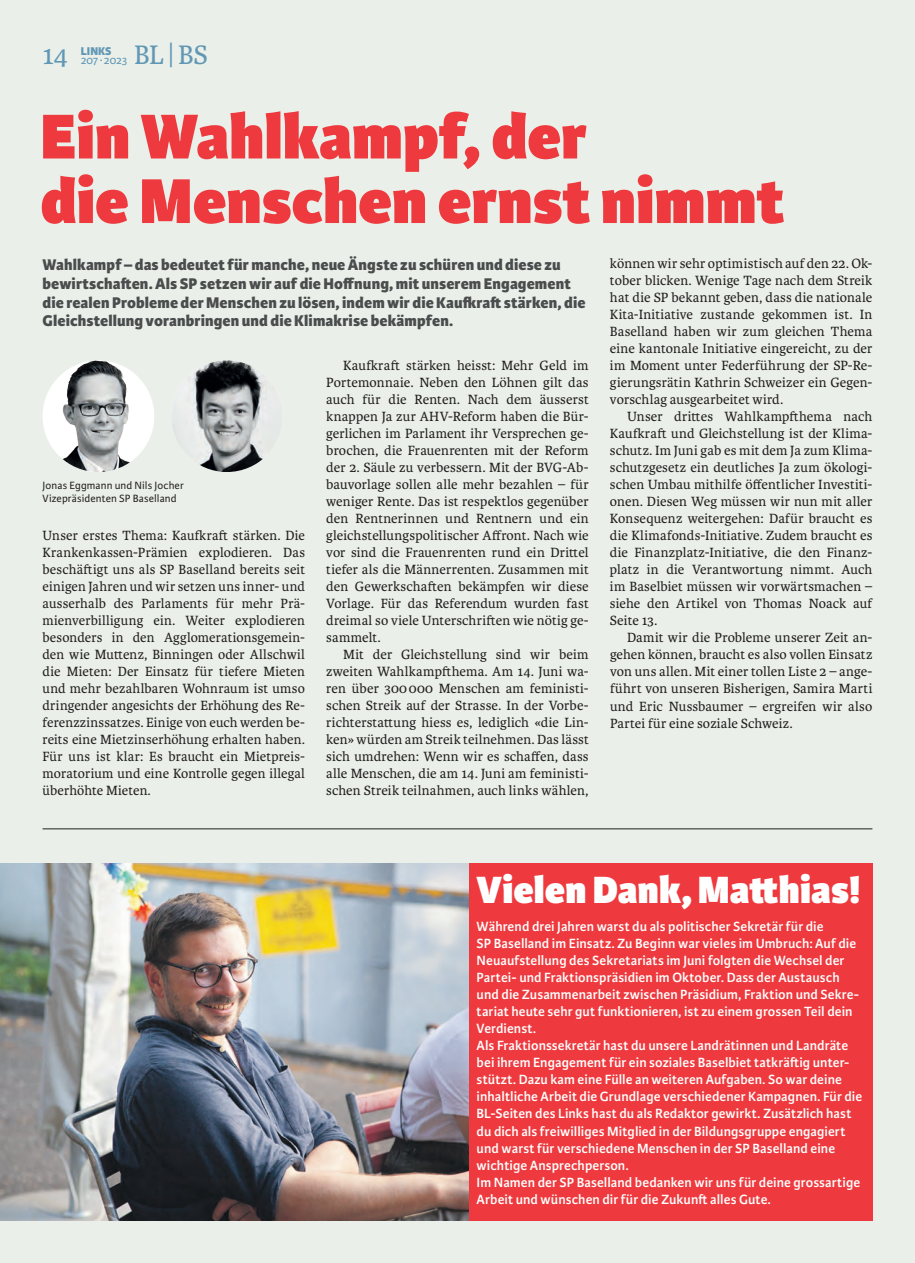
<style>
.page{position:relative;width:915px;height:1263px;background:#fff}
.page>*{position:absolute;margin:0;border:0;box-sizing:border-box;transform-origin:0 0}
.t1{font:800 67.5px/64.5px "Karmina Sans";color:#ee3a3e}
.t2{font:800 40.5px "Karmina Sans";letter-spacing:.005em;color:#fff}
.t3{font:28.5px "Karmina";color:#6197b5}
.t4{font:800 16.5px/18.8px "Karmina Sans";letter-spacing:.005em;color:#4b4c4d}
.t5{font:14.25px/17px "Karmina";letter-spacing:.01em;color:#231f20;text-align:justify}
.t6{font:600 14.25px/17px "Karmina Sans";letter-spacing:.005em;color:#fff}
.t7{font:12px "Karmina Sans";letter-spacing:-.02em;color:#6197b5}
.t8{font:800 12px "Karmina Sans";color:#6197b5}
.t9{font:11.25px/12.8px "Karmina Sans";letter-spacing:.01em;color:#231f20}
.s1{font-family:"Karmina Sans";font-weight:300}
</style>
<div class="page">
<div style="left:0;top:0;width:914px;height:1263px;background:#eaf0e9"></div>
<img style="left:43px;top:360px;width:111px;height:112px;border-radius:56px">
<img style="left:171px;top:360px;width:112px;height:112px;border-radius:56px">
<div style="left:468px;top:863px;width:404px;height:357px;background:#ee3a3e"></div>
<img style="left:0;top:863px;width:468px;height:357px">
<hr style="left:43px;top:828px;width:829px;height:1px;background:#231f20">
<h3 class="t3" style="left:43px;top:39px;width:27px">14</h3>
<p class="t8" style="left:81px;top:44px;width:32px">LINKS</p>
<p class="t7" style="left:81px;top:53px;width:48px">207 ∙ 2023</p>
<h3 class="t3" style="left:134px;top:39px;width:75px">BL<span class="s1">|</span>BS</h3>
<h1 class="t1" style="left:40px;top:107px;width:745px">Ein Wahlkampf, der<br>die Menschen ernst nimmt</h1>
<p class="t4" style="left:43px;top:256px;width:544px">Wahlkampf – das bedeutet für manche, neue Ängste zu schüren und diese zu bewirtschaften. Als SP setzen wir auf die Hoffnung, mit unserem Engagement die realen Probleme der Menschen zu lösen, indem wir die Kaufkraft stärken, die Gleichstellung voranbringen und die Klimakrise bekämpfen.</p>
<p class="t5" style="left:609px;top:255px;width:264px">können wir sehr optimistisch auf den 22. Ok&shy;tober blicken. Wenige Tage nach dem Streik hat die SP bekannt geben, dass die nationale Kita-Initiative zustande gekommen ist. In Baselland haben wir zum gleichen Thema eine kantonale Initiative eingereicht, zu der im Moment unter Federführung der SP-Re&shy;gierungsrätin Kathrin Schweizer ein Gegen&shy;vorschlag ausgearbeitet wird.</p>
<p class="t5" style="left:609px;top:408px;width:264px;text-indent:17px">Unser drittes Wahlkampfthema nach Kaufkraft und Gleichstellung ist der Klima&shy;schutz. Im Juni gab es mit dem Ja zum Klima&shy;schutzgesetz ein deutliches Ja zum ökologi&shy;schen Umbau mithilfe öffentlicher Investiti&shy;onen. Diesen Weg müssen wir nun mit aller Konsequenz weitergehen: Dafür braucht es die Klimafonds-Initiative. Zudem braucht es die Finanzplatz-Initiative, die den Finanz&shy;platz in die Verantwortung nimmt. Auch im Baselbiet müssen wir vorwärtsmachen – siehe den Artikel von Thomas Noack auf Seite 13.</p>
<p class="t5" style="left:609px;top:629px;width:264px;text-indent:17px">Damit wir die Probleme unserer Zeit an&shy;gehen können, braucht es also vollen Einsatz von uns allen. Mit einer tollen Liste 2 – ange&shy;führt von unseren Bisherigen, Samira Marti und Eric Nussbaumer – ergreifen wir also Partei für eine soziale Schweiz.</p>
<p class="t5" style="left:326px;top:357px;width:264px;text-indent:17px">Kaufkraft stärken heisst: Mehr Geld im Portemonnaie. Neben den Löhnen gilt das auch für die Renten. Nach dem äusserst knappen Ja zur AHV-Reform haben die Bür&shy;gerlichen im Parlament ihr Versprechen ge&shy;brochen, die Frauenrenten mit der Reform der 2. Säule zu verbessern. Mit der BVG-Ab&shy;bauvorlage sollen alle mehr bezahlen – für weniger Rente. Das ist respektlos gegenüber den Rentnerinnen und Rentnern und ein gleichstellungspolitischer Affront. Nach wie vor sind die Frauenrenten rund ein Drittel tiefer als die Männerrenten. Zusammen mit den Gewerkschaften bekämpfen wir diese Vorlage. Für das Referendum wurden fast dreimal so viele Unterschriften wie nötig ge&shy;sammelt.</p>
<p class="t5" style="left:326px;top:646px;width:264px;text-indent:17px">Mit der Gleichstellung sind wir beim zweiten Wahlkampfthema. Am 14. Juni wa&shy;ren über 300000 Menschen am feministi&shy;schen Streik auf der Strasse. In der Vorbe&shy;richterstattung hiess es, lediglich «die Lin&shy;ken» würden am Streik teilnehmen. Das lässt sich umdrehen: Wenn wir es schaffen, dass alle Menschen, die am 14. Juni am feministi&shy;schen Streik teilnahmen, auch links wählen,</p>
<p class="t9" style="left:43px;top:479px;width:143px">Jonas Eggmann und Nils Jocher<br>Vizepräsidenten SP Baselland</p>
<p class="t5" style="left:43px;top:527px;width:264px">Unser erstes Thema: Kaufkraft stärken. Die Krankenkassen-Prämien explodieren. Das beschäftigt uns als SP Baselland bereits seit einigen Jahren und wir setzen uns inner- und ausserhalb des Parlaments für mehr Prä&shy;mienverbilligung ein. Weiter explodieren besonders in den Agglomerationsgemein&shy;den wie Muttenz, Binningen oder Allschwil die Mieten: Der Einsatz für tiefere Mieten und mehr bezahlbaren Wohnraum ist umso dringender angesichts der Erhöhung des Re&shy;ferenzzinssatzes. Einige von euch werden be&shy;reits eine Mietzinserhöhung erhalten haben.<br>Für uns ist klar: Es braucht ein Mietpreis&shy;moratorium und eine Kontrolle gegen illegal überhöhte Mieten.</p>
<h2 class="t2" style="left:476px;top:866px;width:385px">Vielen Dank, Matthias!</h2>
<p class="t6" style="left:476px;top:918px;width:387px">Während drei Jahren warst du als politischer Sekretär für die<br>SP Baselland im Einsatz. Zu Beginn war vieles im Umbruch: Auf die Neuaufstellung des Sekretariats im Juni folgten die Wechsel der Partei- und Fraktionspräsidien im Oktober. Dass der Austausch und die Zusammenarbeit zwischen Präsidium, Fraktion und Sekre&shy;tariat heute sehr gut funktionieren, ist zu einem grossen Teil dein Verdienst.<br>Als Fraktionssekretär hast du unsere Landrätinnen und Landräte bei ihrem Engagement für ein soziales Baselbiet tatkräftig unter&shy;stützt. Dazu kam eine Fülle an weiteren Aufgaben. So war deine inhaltliche Arbeit die Grundlage verschiedener Kampagnen. Für die BL-Seiten des Links hast du als Redaktor gewirkt. Zusätzlich hast du dich als freiwilliges Mitglied in der Bildungsgruppe engagiert und warst für verschiedene Menschen in der SP Baselland eine wichtige Ansprechperson.<br>Im Namen der SP Baselland bedanken wir uns für deine grossartige Arbeit und wünschen dir für die Zukunft alles Gute.</p>
</div>
